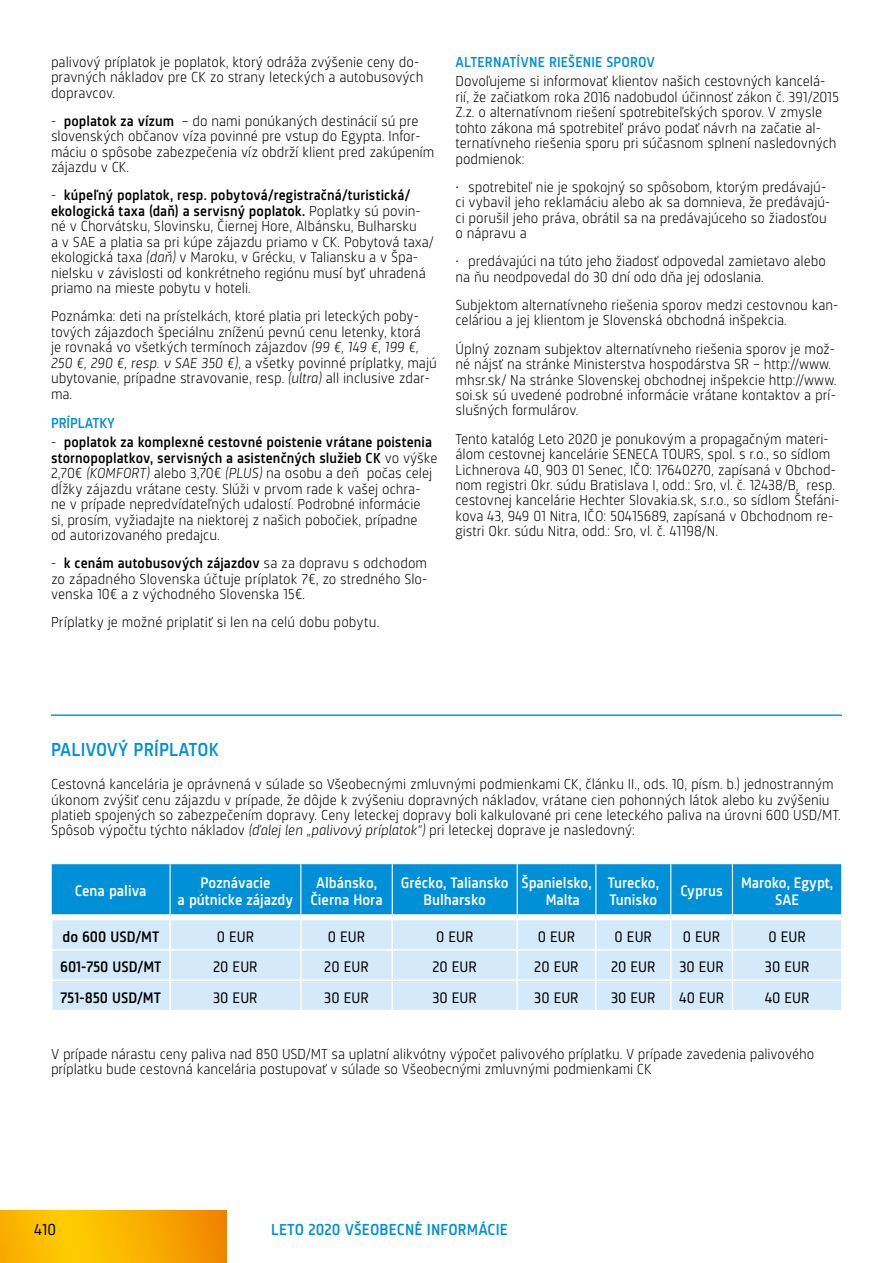
<style>
.page{position:relative;width:893px;height:1263px;background:#fff}
.page>*{position:absolute;margin:0;border:0;box-sizing:border-box;transform-origin:0 0}
.t1{font:500 19.5px "Sinews Sans Pro";letter-spacing:.01em;color:#0090d7}
.t2{font:500 16.5px "Sinews Sans Pro";letter-spacing:.01em;color:#0090d7}
.t3{font:16.5px "Sinews Sans Pro";color:#000}
.t4{font:500 15.75px/16.5px "Sinews Sans Pro";color:#fff;text-align:center}
.t5{font:15.75px "Sinews Sans Pro";color:#000}
.t6{font:500 15.75px "Sinews Sans Pro";color:#000}
.t7{font:300 15px/15.5px "Sinews Sans Pro";color:#000}
.t8{font:500 15px "Sinews Sans Pro";letter-spacing:.01em;color:#0090d7}
.s1{font-weight:500}
.s2{font-style:italic}
</style>
<div class="page">
<svg style="left:52px;top:863px;width:789px;height:147px;background:#90ccee"></svg>
<hr style="left:51px;top:714px;width:791px;height:2px;background:#009fe3">
<svg style="left:0;top:1211px;width:226px;height:52px;background:#f9b000"></svg>
<p class="t7" style="left:51px;top:54px;width:374px">palivový príplatok je poplatok, ktorý odráža zvýšenie ceny do&shy;pravných nákladov pre CK zo strany leteckých a autobusových dopravcov.</p>
<p class="t7" style="left:51px;top:113px;width:385px">- <span class="s1">poplatok za vízum</span> – do nami ponúkaných destinácií sú pre slovenských občanov víza povinné pre vstup do Egypta. Infor&shy;máciu o spôsobe zabezpečenia víz obdrží klient pred zakúpením zájazdu v CK.</p>
<p class="t7" style="left:51px;top:188px;width:384px">- <span class="s1">kúpeľný poplatok, resp. pobytová/registračná/turistická/ ekologická taxa (daň) a servisný poplatok.</span> Poplatky sú povin&shy;né v Chorvátsku, Slovinsku, Čiernej Hore, Albánsku, Bulharsku<br>a v SAE a platia sa pri kúpe zájazdu priamo v CK. Pobytová taxa/ ekologická taxa <span class="s2">(daň)</span> v Maroku, v Grécku, v Taliansku a v Špa&shy;nielsku v závislosti od konkrétneho regiónu musí byť uhradená priamo na mieste pobytu v hoteli.</p>
<p class="t7" style="left:51px;top:309px;width:387px">Poznámka: deti na prístelkách, ktoré platia pri leteckých poby&shy;tových zájazdoch špeciálnu zníženú pevnú cenu letenky, ktorá<br>je rovnaká vo všetkých termínoch zájazdov <span class="s2">(99 €, 149 €, 199 €, 250 €, 290 €, resp. v SAE 350 €)</span>, a všetky povinné príplatky, majú ubytovanie, prípadne stravovanie, resp. <span class="s2">(ultra)</span> all inclusive zdar&shy;ma.</p>
<p class="t8" style="left:51px;top:414px;width:66px">PRÍPLATKY</p>
<p class="t7" style="left:51px;top:435px;width:388px">- <span class="s1">poplatok za komplexné cestovné poistenie vrátane poistenia stornopoplatkov, servisných a asistenčných služieb CK</span> vo výške 2,70€ <span class="s2">(KOMFORT)</span> alebo 3,70€ <span class="s2">(PLUS)</span> na osobu a deň počas celej dĺžky zájazdu vrátane cesty. Slúži v prvom rade k vašej ochra&shy;ne v prípade nepredvídateľných udalostí. Podrobné informácie<br>si, prosím, vyžiadajte na niektorej z našich pobočiek, prípadne<br>od autorizovaného predajcu.</p>
<p class="t7" style="left:51px;top:556px;width:378px;text-align:justify">- <span class="s1">k cenám autobusových zájazdov</span> sa za dopravu s odchodom zo západného Slovenska účtuje príplatok 7€, zo stredného Slo&shy;venska 10€ a z východného Slovenska 15€.</p>
<p class="t7" style="left:51px;top:615px;width:330px">Príplatky je možné priplatiť si len na celú dobu pobytu.</p>
<p class="t8" style="left:455px;top:53px;width:201px">ALTERNATÍVNE RIEŠENIE SPOROV</p>
<p class="t7" style="left:455px;top:74px;width:385px">Dovoľujeme si informovať klientov našich cestovných kancelá&shy;rií, že začiatkom roka 2016 nadobudol účinnosť zákon č. 391/2015<br>Z.z. o alternatívnom riešení spotrebiteľských sporov. V zmysle tohto zákona má spotrebiteľ právo podať návrh na začatie al&shy;ternatívneho riešenia sporu pri súčasnom splnení nasledovných podmienok:</p>
<p class="t7" style="left:455px;top:179px;width:376px">• spotrebiteľ nie je spokojný so spôsobom, ktorým predávajú&shy;ci vybavil jeho reklamáciu alebo ak sa domnieva, že predávajú&shy;ci porušil jeho práva, obrátil sa na predávajúceho so žiadosťou o nápravu a</p>
<p class="t7" style="left:455px;top:254px;width:372px">• predávajúci na túto jeho žiadosť odpovedal zamietavo alebo na ňu neodpovedal do 30 dní odo dňa jej odoslania.</p>
<p class="t7" style="left:455px;top:297px;width:384px">Subjektom alternatívneho riešenia sporov medzi cestovnou kan&shy;celáriou a jej klientom je Slovenská obchodná inšpekcia.</p>
<p class="t7" style="left:455px;top:341px;width:382px">Úplný zoznam subjektov alternatívneho riešenia sporov je mož&shy;né nájsť na stránke Ministerstva hospodárstva SR – http://www. mhsr.sk/ Na stránke Slovenskej obchodnej inšpekcie http://www. soi.sk sú uvedené podrobné informácie vrátane kontaktov a prí&shy;slušných formulárov.</p>
<p class="t7" style="left:455px;top:431px;width:386px">Tento katalóg Leto 2020 je ponukovým a propagačným materi&shy;álom cestovnej kancelárie SENECA TOURS, spol. s r.o., so sídlom Lichnerova 40, 903 01 Senec, IČO: 17640270, zapísaná v Obchod&shy;nom registri Okr. súdu Bratislava I, odd.: Sro, vl. č. 12438/B, resp. cestovnej kancelárie Hechter Slovakia.sk, s.r.o., so sídlom Štefáni&shy;kova 43, 949 01 Nitra, IČO: 50415689, zapísaná v Obchodnom re&shy;gistri Okr. súdu Nitra, odd.: Sro, vl. č. 41198/N.</p>
<h1 class="t1" style="left:51px;top:739px;width:170px">PALIVOVÝ PRÍPLATOK</h1>
<p class="t7" style="left:51px;top:776px;width:791px">Cestovná kancelária je oprávnená v súlade so Všeobecnými zmluvnými podmienkami CK, článku II., ods. 10, písm. b.) jednostranným úkonom zvýšiť cenu zájazdu v prípade, že dôjde k zvýšeniu dopravných nákladov, vrátane cien pohonných látok alebo ku zvýšeniu platieb spojených so zabezpečením dopravy. Ceny leteckej dopravy boli kalkulované pri cene leteckého paliva na úrovni 600 USD/MT.<br>Spôsob výpočtu týchto nákladov <span class="s2">(ďalej len „palivový príplatok“)</span> pri leteckej doprave je nasledovný:</p>
<p class="t4" style="left:75px;top:883px;width:73px">Cena paliva</p>
<p class="t4" style="left:178px;top:874px;width:117px">Poznávacie<br>a pútnicke zájazdy</p>
<p class="t4" style="left:310px;top:874px;width:74px">Albánsko,<br>Čierna Hora</p>
<p class="t4" style="left:401px;top:874px;width:109px">Grécko, Taliansko<br>Bulharsko</p>
<p class="t4" style="left:546px;top:874px;width:47px;text-align:left;text-indent:-24px">Španielsko,<br>Malta</p>
<p class="t4" style="left:608px;top:874px;width:53px;text-align:left">Turecko,<br>Tunisko</p>
<p class="t4" style="left:680px;top:883px;width:44px">Cyprus</p>
<p class="t4" style="left:741px;top:874px;width:94px">Maroko, Egypt,<br>SAE</p>
<p class="t6" style="left:62px;top:928px;width:98px">do 600 USD/MT</p>
<p class="t5" style="left:217px;top:928px;width:39px">0 EUR</p>
<p class="t5" style="left:328px;top:928px;width:39px">0 EUR</p>
<p class="t5" style="left:436px;top:928px;width:39px">0 EUR</p>
<p class="t5" style="left:538px;top:928px;width:39px">0 EUR</p>
<p class="t5" style="left:615px;top:928px;width:39px">0 EUR</p>
<p class="t5" style="left:683px;top:928px;width:39px">0 EUR</p>
<p class="t5" style="left:768px;top:928px;width:39px">0 EUR</p>
<p class="t6" style="left:60px;top:958px;width:103px">601-750 USD/MT</p>
<p class="t5" style="left:213px;top:958px;width:46px">20 EUR</p>
<p class="t5" style="left:324px;top:958px;width:46px">20 EUR</p>
<p class="t5" style="left:432px;top:958px;width:46px">20 EUR</p>
<p class="t5" style="left:534px;top:958px;width:46px">20 EUR</p>
<p class="t5" style="left:611px;top:958px;width:46px">20 EUR</p>
<p class="t5" style="left:679px;top:958px;width:46px">30 EUR</p>
<p class="t5" style="left:765px;top:958px;width:46px">30 EUR</p>
<p class="t6" style="left:61px;top:988px;width:102px">751-850 USD/MT</p>
<p class="t5" style="left:213px;top:989px;width:46px">30 EUR</p>
<p class="t5" style="left:324px;top:989px;width:46px">30 EUR</p>
<p class="t5" style="left:432px;top:989px;width:46px">30 EUR</p>
<p class="t5" style="left:534px;top:989px;width:46px">30 EUR</p>
<p class="t5" style="left:611px;top:989px;width:46px">30 EUR</p>
<p class="t5" style="left:679px;top:989px;width:46px">40 EUR</p>
<p class="t5" style="left:765px;top:989px;width:46px">40 EUR</p>
<p class="t7" style="left:51px;top:1046px;width:765px">V prípade nárastu ceny paliva nad 850 USD/MT sa uplatní alikvótny výpočet palivového príplatku. V prípade zavedenia palivového príplatku bude cestovná kancelária postupovať v súlade so Všeobecnými zmluvnými podmienkami CK</p>
<p class="t3" style="left:34px;top:1221px;width:23px">410</p>
<p class="t2" style="left:271px;top:1221px;width:238px">LETO 2020 VŠEOBECNÉ INFORMÁCIE</p>
</div>
